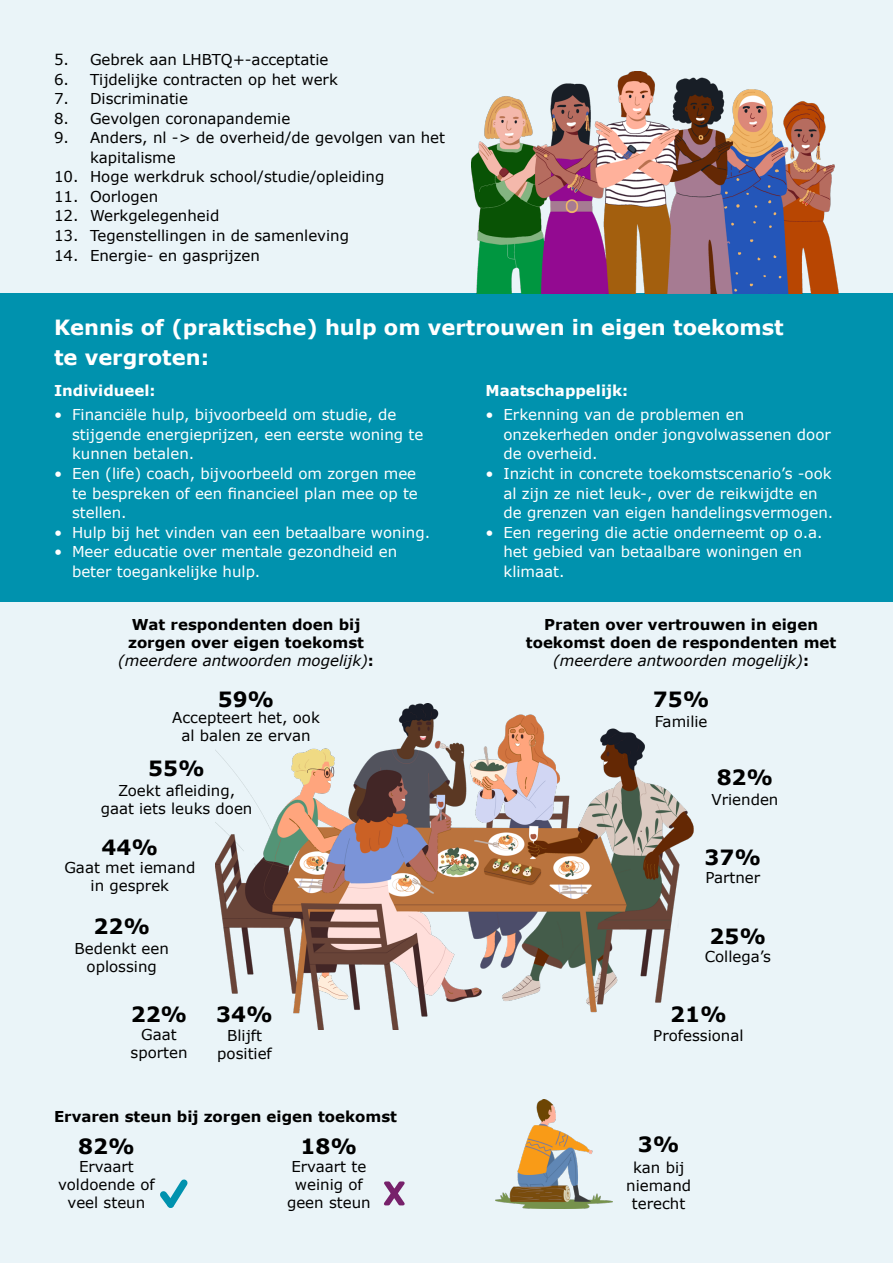
<style>
.page{position:relative;width:893px;height:1263px;background:#eaf4f8}
.page>*{position:absolute;margin:0;border:0;box-sizing:border-box;transform-origin:0 0}
.Subkop2_wit{font:700 21px/30px "Verdana";color:#fff}
.Broodtekst_zwart_gecentreerd_perc{font:700 21px "Verdana";color:#000}
.t1{font:15px/19.5px "Verdana";color:#fff}
.Opsomteken_nummers_5_enz{font:15px/19.5px "Verdana";color:#000}
.Broodtekst_zwart_gecentreerd{font:15px/18px "Verdana";color:#000;text-align:center}
.Broodtekst_zwart_gecentreerd-2{font:700 15px/18px "Verdana";color:#000;text-align:center}
.Broodtekst_zwart{font:700 15px "Verdana";color:#000}
.Broodtekst_wit{font:700 15px "Verdana";color:#fff}
.s1{font-weight:400;font-style:italic}
</style>
<div class="page">
<div style="left:0;top:293px;width:893px;height:309px;background:#0092ae"></div>
<svg style="left:384px;top:1181px;width:21px;height:25px"></svg>
<svg style="left:160px;top:1179px;width:28px;height:29px"></svg>
<img style="left:215px;top:704px;width:479px;height:325px">
<img style="left:495px;top:1100px;width:118px;height:109px">
<img style="left:472px;top:71px;width:367px;height:223px">
<p class="Opsomteken_nummers_5_enz" style="left:54px;top:50px;width:276px">5. Gebrek aan LHBTQ+-acceptatie</p>
<p class="Opsomteken_nummers_5_enz" style="left:54px;top:70px;width:285px">6. Tijdelijke contracten op het werk</p>
<p class="Opsomteken_nummers_5_enz" style="left:54px;top:89px;width:135px">7. Discriminatie</p>
<p class="Opsomteken_nummers_5_enz" style="left:54px;top:109px;width:238px">8. Gevolgen coronapandemie</p>
<p class="Opsomteken_nummers_5_enz" style="left:90px;top:128px;width:357px;text-indent:-36px">9. Anders, nl -&gt; de overheid/de gevolgen van het kapitalisme</p>
<p class="Opsomteken_nummers_5_enz" style="left:54px;top:167px;width:332px">10. Hoge werkdruk school/studie/opleiding</p>
<p class="Opsomteken_nummers_5_enz" style="left:54px;top:187px;width:106px">11. Oorlogen</p>
<p class="Opsomteken_nummers_5_enz" style="left:54px;top:206px;width:167px">12. Werkgelegenheid</p>
<p class="Opsomteken_nummers_5_enz" style="left:54px;top:226px;width:297px">13. Tegenstellingen in de samenleving</p>
<p class="Opsomteken_nummers_5_enz" style="left:54px;top:245px;width:207px">14. Energie- en gasprijzen</p>
<h2 class="Subkop2_wit" style="left:54px;top:312px;width:731px">Kennis of (praktische) hulp om vertrouwen in eigen toekomst te vergroten:</h2>
<p class="Broodtekst_wit" style="left:54px;top:379px;width:103px">Individueel:</p>
<p class="Broodtekst_wit" style="left:485px;top:379px;width:144px">Maatschappelijk:</p>
<p class="t1" style="left:72px;top:405px;width:353px;text-indent:-18px">• Financiële hulp, bijvoorbeeld om studie, de stijgende energieprijzen, een eerste woning te kunnen betalen.</p>
<p class="t1" style="left:72px;top:464px;width:347px;text-align:justify;text-indent:-18px">• Een (life) coach, bijvoorbeeld om zorgen mee te bespreken of een financieel plan mee op te stellen.</p>
<p class="t1" style="left:54px;top:522px;width:378px">• Hulp bij het vinden van een betaalbare woning.</p>
<p class="t1" style="left:72px;top:542px;width:327px;text-indent:-18px">• Meer educatie over mentale gezondheid en beter toegankelijke hulp.</p>
<p class="t1" style="left:503px;top:405px;width:329px;text-indent:-18px">• Erkenning van de problemen en onzekerheden onder jongvolwassenen door de overheid.</p>
<p class="t1" style="left:503px;top:464px;width:331px;text-indent:-18px">• Inzicht in concrete toekomstscenario’s -ook al zijn ze niet leuk-, over de reikwijdte en de grenzen van eigen handelingsvermogen.</p>
<p class="t1" style="left:503px;top:522px;width:321px;text-indent:-18px">• Een regering die actie onderneemt op o.a. het gebied van betaalbare woningen en klimaat.</p>
<p class="Broodtekst_zwart_gecentreerd-2" style="left:118px;top:615px;width:257px">Wat respondenten doen bij zorgen over eigen toekomst <span class="s1">(meerdere antwoorden mogelijk)</span>:</p>
<p class="Broodtekst_zwart_gecentreerd-2" style="left:526px;top:615px;width:312px">Praten over vertrouwen in eigen toekomst doen de respondenten met <span class="s1">(meerdere antwoorden mogelijk)</span>:</p>
<p class="Broodtekst_zwart_gecentreerd_perc" style="left:218px;top:684px;width:58px">59%</p>
<p class="Broodtekst_zwart_gecentreerd" style="left:172px;top:709px;width:149px">Accepteert het, ook al balen ze ervan</p>
<p class="Broodtekst_zwart_gecentreerd_perc" style="left:148px;top:754px;width:58px">55%</p>
<p class="Broodtekst_zwart_gecentreerd" style="left:118px;top:782px;width:119px">Zoekt afleiding,</p>
<p class="Broodtekst_zwart_gecentreerd" style="left:101px;top:800px;width:153px">gaat iets leuks doen</p>
<p class="Broodtekst_zwart_gecentreerd_perc" style="left:102px;top:832px;width:58px">44%</p>
<p class="Broodtekst_zwart_gecentreerd" style="left:64px;top:858px;width:133px">Gaat met iemand in gesprek</p>
<p class="Broodtekst_zwart_gecentreerd_perc" style="left:93px;top:911px;width:58px">22%</p>
<p class="Broodtekst_zwart_gecentreerd" style="left:75px;top:939px;width:96px">Bedenkt een oplossing</p>
<p class="Broodtekst_zwart_gecentreerd_perc" style="left:131px;top:999px;width:58px">22%</p>
<p class="Broodtekst_zwart_gecentreerd" style="left:131px;top:1025px;width:59px">Gaat sporten</p>
<p class="Broodtekst_zwart_gecentreerd_perc" style="left:216px;top:999px;width:58px">34%</p>
<p class="Broodtekst_zwart_gecentreerd" style="left:217px;top:1026px;width:56px">Blijft positief</p>
<p class="Broodtekst_zwart" style="left:54px;top:1106px;width:345px">Ervaren steun bij zorgen eigen toekomst</p>
<p class="Broodtekst_zwart_gecentreerd" style="left:58px;top:1157px;width:98px">Ervaart voldoende of veel steun</p>
<p class="Broodtekst_zwart_gecentreerd" style="left:287px;top:1157px;width:85px">Ervaart te weinig of geen steun</p>
<p class="Broodtekst_zwart_gecentreerd_perc" style="left:78px;top:1131px;width:58px">82%</p>
<p class="Broodtekst_zwart_gecentreerd_perc" style="left:301px;top:1131px;width:58px">18%</p>
<p class="Broodtekst_zwart_gecentreerd_perc" style="left:653px;top:684px;width:58px">75%</p>
<p class="Broodtekst_zwart_gecentreerd" style="left:655px;top:712px;width:54px">Familie</p>
<p class="Broodtekst_zwart_gecentreerd_perc" style="left:717px;top:763px;width:58px">82%</p>
<p class="Broodtekst_zwart_gecentreerd" style="left:711px;top:791px;width:68px">Vrienden</p>
<p class="Broodtekst_zwart_gecentreerd_perc" style="left:705px;top:842px;width:58px">37%</p>
<p class="Broodtekst_zwart_gecentreerd" style="left:705px;top:868px;width:56px">Partner</p>
<p class="Broodtekst_zwart_gecentreerd_perc" style="left:710px;top:921px;width:58px">25%</p>
<p class="Broodtekst_zwart_gecentreerd" style="left:705px;top:947px;width:68px">Collega’s</p>
<p class="Broodtekst_zwart_gecentreerd_perc" style="left:670px;top:999px;width:58px">21%</p>
<p class="Broodtekst_zwart_gecentreerd" style="left:653px;top:1026px;width:92px">Professional</p>
<p class="Broodtekst_zwart_gecentreerd_perc" style="left:638px;top:1130px;width:43px">3%</p>
<p class="Broodtekst_zwart_gecentreerd" style="left:626px;top:1158px;width:66px">kan bij niemand terecht</p>
</div>
